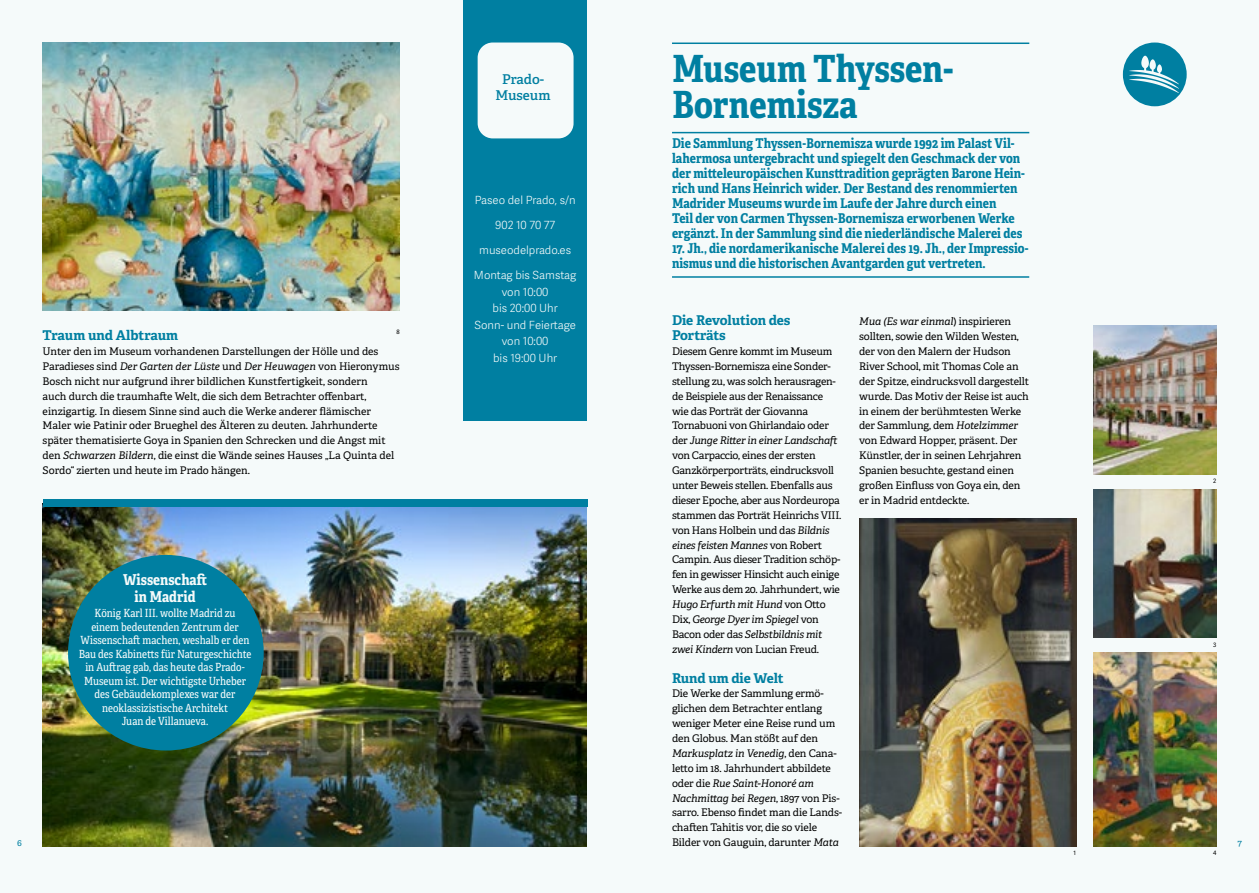
<style>
.page{position:relative;width:1259px;height:893px;background:#f5fafa}
.page>*{position:absolute;margin:0;border:0;box-sizing:border-box;transform-origin:0 0}
.t1{font:700 37.5px/36px "Adelle Condensed";color:#007fa1}
.t2{font:700 15px/16.5px "Adelle Condensed";color:#f5fafa;text-align:center}
.t3{font:700 13.5px/15px "Adelle Condensed";color:#007fa1}
.t4{font:700 13.5px/14.9px "Adelle";letter-spacing:-.005em;color:#007fa1}
.t5{font:600 13.5px/16.2px "Adelle";color:#007fa1;text-align:center}
.t6{font:11.25px/13.5px "Adelle Condensed";color:#f5fafa;text-align:center}
.t7{font:300 11.25px/16.5px "Adelle Sans";color:#f5fafa;text-align:center}
.t8{font:10.5px/14.9px "Adelle";letter-spacing:-.01em;color:#000}
.t9{font:9px "Adelle";color:#007fa1}
.t10{font:6px "Adelle Sans";color:#000}
.s1{font-style:italic}
</style>
<div class="page">
<hr style="left:672px;top:132px;width:357px;height:1px;background:#007fa1">
<hr style="left:672px;top:43px;width:357px;height:1px;background:#007fa1">
<hr style="left:672px;top:276px;width:357px;height:2px;background:#007fa1">
<img style="left:859px;top:519px;width:217px;height:327px">
<img style="left:1093px;top:489px;width:123px;height:149px">
<img style="left:1093px;top:653px;width:123px;height:193px">
<img style="left:43px;top:507px;width:544px;height:339px">
<img style="left:43px;top:43px;width:357px;height:267px">
<div style="left:68px;top:555px;width:196px;height:195px;background:#007fa1;border-radius:50%"></div>
<div style="left:43px;top:500px;width:544px;height:7px;background:#007fa1"></div>
<div style="left:463px;top:0;width:124px;height:420px;background:#007fa1"></div>
<div style="left:477px;top:43px;width:96px;height:95px;background:#f5fafa;border-radius:15px"></div>
<img style="left:1093px;top:325px;width:123px;height:149px">
<svg style="left:1123px;top:43px;width:63px;height:63px"></svg>
<h1 class="t1" style="left:672px;top:49px;width:283px">Museum Thyssen-<br>Bornemisza</h1>
<p class="t3" style="left:672px;top:135px;width:354px">Die Sammlung Thyssen-Bornemisza wurde 1992 im Palast Vil&shy;lahermosa untergebracht und spiegelt den Geschmack der von der mitteleuropäischen Kunsttradition geprägten Barone Hein&shy;rich und Hans Heinrich wider. Der Bestand des renommierten Madrider Museums wurde im Laufe der Jahre durch einen<br>Teil der von Carmen Thyssen-Bornemisza erworbenen Werke ergänzt. In der Sammlung sind die niederländische Malerei des</p>
<p class="t3" style="left:672px;top:240px;width:358px">17. Jh., die nordamerikanische Malerei des 19. Jh., der Impressio&shy;nismus und die historischen Avantgarden gut vertreten.</p>
<p class="t5" style="left:495px;top:71px;width:57px">Prado-<br>Museum</p>
<p class="t7" style="left:475px;top:192px;width:102px">Paseo del Prado, s/n</p>
<p class="t7" style="left:495px;top:217px;width:62px">902 10 70 77</p>
<p class="t7" style="left:479px;top:242px;width:93px">museodelprado.es</p>
<p class="t7" style="left:474px;top:267px;width:104px">Montag bis Samstag von 10:00<br>bis 20:00 Uhr<br>Sonn- und Feiertage von 10:00<br>bis 19:00 Uhr</p>
<p class="t4" style="left:672px;top:313px;width:120px">Die Revolution des<br>Porträts</p>
<p class="t8" style="left:672px;top:344px;width:171px">Diesem Genre kommt im Museum Thyssen-Bornemisza eine Sonder&shy;stellung zu, was solch herausragen&shy;de Beispiele aus der Renaissance wie das Porträt der Giovanna Tornabuoni von Ghirlandaio oder der <span class="s1">Junge Ritter in einer Landschaft </span>von Carpaccio, eines der ersten Ganzkörperporträts, eindrucksvoll unter Beweis stellen. Ebenfalls aus dieser Epoche, aber aus Nordeuropa stammen das Porträt Heinrichs VIII. von Hans Holbein und das <span class="s1">Bildnis eines feisten Mannes</span> von Robert Campin. Aus dieser Tradition schöp&shy;fen in gewisser Hinsicht auch einige Werke aus dem 20. Jahrhundert, wie <span class="s1">Hugo Erfurth mit Hund</span> von Otto Dix, <span class="s1">George Dyer im Spiegel</span> von Bacon oder das <span class="s1">Selbstbildnis mit zwei Kindern</span> von Lucian Freud.</p>
<p class="t4" style="left:672px;top:670px;width:113px">Rund um die Welt</p>
<p class="t8" style="left:672px;top:686px;width:172px">Die Werke der Sammlung ermö&shy;glichen dem Betrachter entlang weniger Meter eine Reise rund um den Globus. Man stößt auf den<br><span class="s1">Markusplatz in Venedig</span>, den Cana&shy;letto im 18. Jahrhundert abbildete oder die <span class="s1">Rue Saint-Honoré am<br>Nachmittag bei Regen</span>, 1897 von Pis&shy;sarro. Ebenso findet man die Lands&shy;chaften Tahitis vor, die so viele<br>Bilder von Gauguin, darunter <span class="s1">Mata</span></p>
<p class="t8" style="left:859px;top:314px;width:172px"><span class="s1">Mua (Es war einmal</span>) inspirieren sollten, sowie den Wilden Westen, der von den Malern der Hudson<br>River School, mit Thomas Cole an der Spitze, eindrucksvoll dargestellt wurde. Das Motiv der Reise ist auch in einem der berühmtesten Werke der Sammlung, dem <span class="s1">Hotelzimmer </span>von Edward Hopper, präsent. Der<br>Künstler, der in seinen Lehrjahren<br>Spanien besuchte, gestand einen großen Einfluss von Goya ein, den er in Madrid entdeckte.</p>
<p class="t10" style="left:396px;top:327px;width:5px">8</p>
<p class="t4" style="left:43px;top:328px;width:137px">Traum und Albtraum</p>
<p class="t8" style="left:43px;top:344px;width:358px">Unter den im Museum vorhandenen Darstellungen der Hölle und des Paradieses sind <span class="s1">Der Garten der Lüste</span> und <span class="s1">Der Heuwagen</span> von Hieronymus Bosch nicht nur aufgrund ihrer bildlichen Kunstfertigkeit, sondern<br>auch durch die traumhafte Welt, die sich dem Betrachter offenbart, einzigartig. In diesem Sinne sind auch die Werke anderer flämischer Maler wie Patinir oder Brueghel des Älteren zu deuten. Jahrhunderte später thematisierte Goya in Spanien den Schrecken und die Angst mit den <span class="s1">Schwarzen Bildern</span>, die einst die Wände seines Hauses „La Quinta del Sordo“ zierten und heute im Prado hängen.</p>
<p class="t10" style="left:1213px;top:476px;width:5px">2</p>
<h2 class="t2" style="left:123px;top:571px;width:85px">Wissenschaft in Madrid</h2>
<p class="t6" style="left:79px;top:606px;width:174px">König Karl III. wollte Madrid zu<br>einem bedeutenden Zentrum der<br>Wissenschaft machen, weshalb er den<br>Bau des Kabinetts für Naturgeschichte in Auftrag gab, das heute das Prado-<br>Museum ist. Der wichtigste Urheber des Gebäudekomplexes war der neoklassizistische Architekt<br>Juan de Villanueva.</p>
<p class="t10" style="left:1213px;top:640px;width:5px">3</p>
<p class="t9" style="left:17px;top:837px;width:6px">6</p>
<p class="t9" style="left:1237px;top:837px;width:6px">7</p>
<p class="t10" style="left:1073px;top:849px;width:4px">1</p>
<p class="t10" style="left:1213px;top:849px;width:5px">4</p>
</div>
